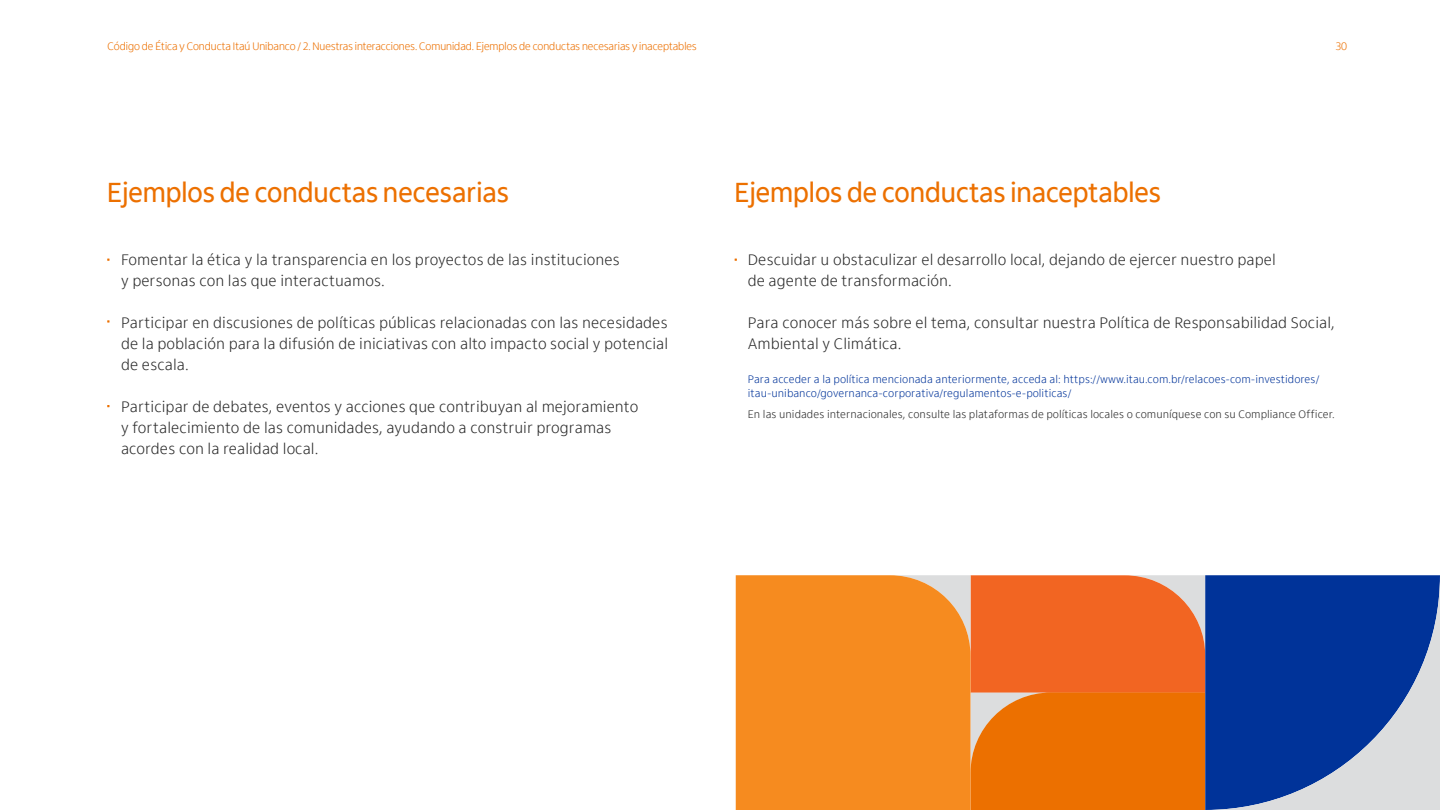
<style>
.page{position:relative;width:1440px;height:810px;background:#fff}
.page>*{position:absolute;margin:0;border:0;box-sizing:border-box;transform-origin:0 0}
.t1{font:28.5px "Itau Display Pro";color:#ec7000}
.t2{font:300 15.75px/21px "Itau Text Pro";color:#282828}
.t3{font:300 11.25px/13.5px "Itau Text Pro";color:#039}
.t4{font:300 11.25px "Itau Display Pro";color:#ec7000}
.t5{font:300 11.25px "Itau Text Pro";color:#282828}
</style>
<div class="page">
<svg style="left:971px;top:575px;width:234px;height:235px;background:#ee701c"></svg>
<div style="left:736px;top:575px;width:235px;height:235px;background:#f68b1f"></div>
<svg style="left:1205px;top:575px;width:235px;height:235px;background:#2f57a7"></svg>
<p class="t4" style="left:108px;top:40px;width:591px">Código de Ética y Conducta Itaú Unibanco / 2. Nuestras interacciones. Comunidad. Ejemplos de conductas necesarias y inaceptables</p>
<h1 class="t1" style="left:107px;top:176px;width:403px">Ejemplos de conductas necesarias</h1>
<h1 class="t1" style="left:735px;top:176px;width:428px">Ejemplos de conductas inaceptables</h1>
<p class="t4" style="left:1336px;top:40px;width:13px">30</p>
<p class="t2" style="left:121px;top:249px;width:500px">Fomentar la ética y la transparencia en los proyectos de las instituciones y personas con las que interactuamos.</p>
<p class="t2" style="left:121px;top:312px;width:549px;text-align:justify">Participar en discusiones de políticas públicas relacionadas con las necesidades de la población para la difusión de iniciativas con alto impacto social y potencial de escala.</p>
<p class="t2" style="left:121px;top:396px;width:519px">Participar de debates, eventos y acciones que contribuyan al mejoramiento y fortalecimiento de las comunidades, ayudando a construir programas acordes con la realidad local.</p>
<p class="t2" style="left:748px;top:249px;width:530px">Descuidar u obstaculizar el desarrollo local, dejando de ejercer nuestro papel de agente de transformación.</p>
<p class="t2" style="left:748px;top:312px;width:589px">Para conocer más sobre el tema, consultar nuestra Política de Responsabilidad Social,<br>Ambiental y Climática.</p>
<p class="t3" style="left:748px;top:373px;width:573px">Para acceder a la política mencionada anteriormente, acceda al: https://www.itau.com.br/relacoes-com-investidores/ itau-unibanco/governanca-corporativa/regulamentos-e-politicas/</p>
<p class="t5" style="left:748px;top:407px;width:589px">En las unidades internacionales, consulte las plataformas de políticas locales o comuníquese con su Compliance Officer.</p>
</div>
